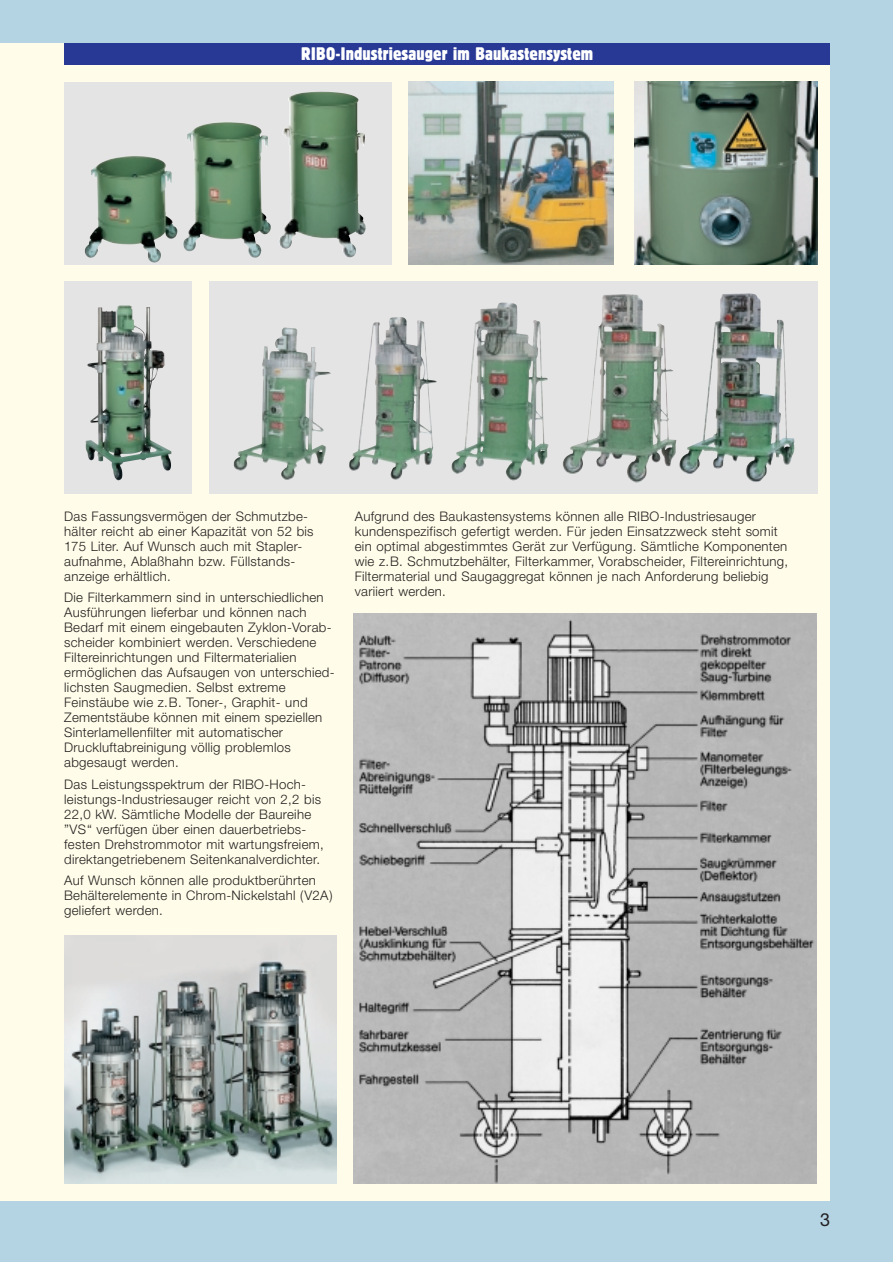
<style>
.page{position:relative;width:893px;height:1262px;background:#fff}
.page>*{position:absolute;margin:0;border:0;box-sizing:border-box;transform-origin:0 0}
.t1{font:18px "Block Berthold Con BQ";letter-spacing:.01em;color:#fff}
.t2{font:18px "Helvetica Neue";color:#231f20}
.t3{font:300 13.2px/15px "Helvetica Neue";letter-spacing:.02em;color:#231f20}
</style>
<div class="page">
<div style="left:0;top:0;width:892px;height:1261px;background:#b4d4e4"></div>
<div style="left:0;top:43px;width:830px;height:1157px;background:#fffde9"></div>
<svg style="left:209px;top:282px;width:608px;height:212px;background:#c1c6c3"></svg>
<img style="left:234px;top:317px;width:203px;height:163px">
<img style="left:353px;top:613px;width:463px;height:570px">
<div style="left:64px;top:43px;width:766px;height:22px;background:#273895"></div>
<svg style="left:64px;top:82px;width:328px;height:183px;background:#b6c1b8"></svg>
<img style="left:183px;top:129px;width:88px;height:129px">
<img style="left:409px;top:82px;width:204px;height:183px">
<img style="left:634px;top:82px;width:183px;height:183px">
<div style="left:64px;top:282px;width:128px;height:212px;background:#e5e4e5"></div>
<img style="left:98px;top:305px;width:73px;height:175px">
<img style="left:64px;top:935px;width:272px;height:248px">
<h1 class="t1" style="left:301px;top:47px;width:293px">RIBO-Industriesauger im Baukastensystem</h1>
<p class="t3" style="left:64px;top:510px;width:251px">Das Fassungsvermögen der Schmutzbe&shy;hälter reicht ab einer Kapazität von 52 bis 175 Liter. Auf Wunsch auch mit Stapler&shy;aufnahme, Ablaßhahn bzw. Füllstands&shy;anzeige erhältlich.</p>
<p class="t3" style="left:64px;top:591px;width:272px">Die Filterkammern sind in unterschiedlichen Ausführungen lieferbar und können nach Bedarf mit einem eingebauten Zyklon-Vorab&shy;scheider kombiniert werden. Verschiedene Filtereinrichtungen und Filtermaterialien ermöglichen das Aufsaugen von unterschied&shy;lichsten Saugmedien. Selbst extreme Feinstäube wie z.B. Toner-, Graphit- und Zementstäube können mit einem speziellen Sinterlamellenfilter mit automatischer Druckluftabreinigung völlig problemlos abgesaugt werden.</p>
<p class="t3" style="left:64px;top:777px;width:261px">Das Leistungsspektrum der RIBO-Hoch&shy;leistungs-Industriesauger reicht von 2,2 bis 22,0 kW. Sämtliche Modelle der Baureihe ”VS“ verfügen über einen dauerbetriebs&shy;festen Drehstrommotor mit wartungsfreiem, direktangetriebenem Seitenkanalverdichter.</p>
<p class="t3" style="left:64px;top:874px;width:270px">Auf Wunsch können alle produktberührten<br>Behälterelemente in Chrom-Nickelstahl (V2A) geliefert werden.</p>
<p class="t3" style="left:355px;top:510px;width:435px">Aufgrund des Baukastensystems können alle RIBO-Industriesauger kundenspezifisch gefertigt werden. Für jeden Einsatzzweck steht somit ein optimal abgestimmtes Gerät zur Verfügung. Sämtliche Komponenten wie z.B. Schmutzbehälter, Filterkammer, Vorabscheider, Filtereinrichtung, Filtermaterial und Saugaggregat können je nach Anforderung beliebig variiert werden.</p>
<h1 class="t2" style="left:820px;top:1213px;width:12px">3</h1>
</div>
